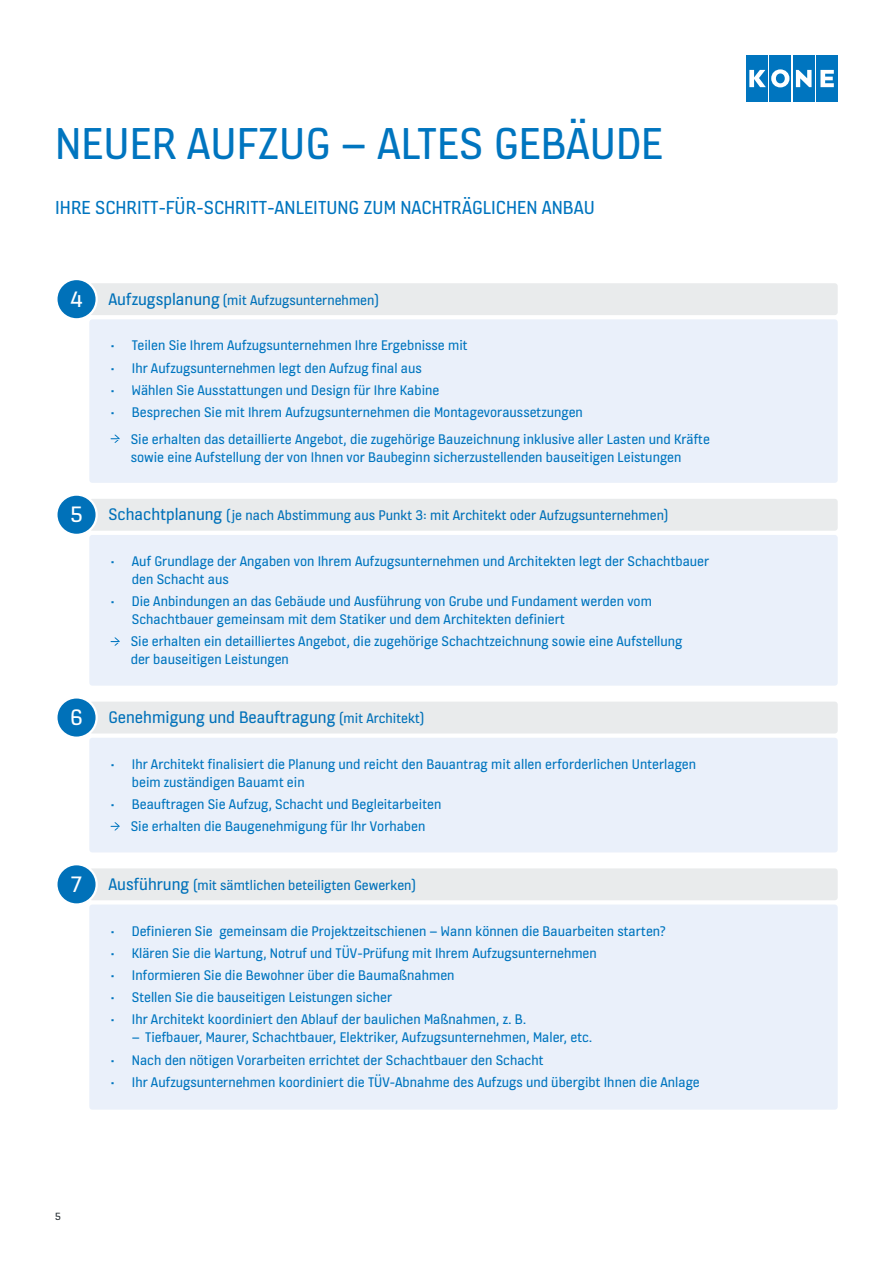
<style>
.page{position:relative;width:893px;height:1263px;background:#fff}
.page>*{position:absolute;margin:0;border:0;box-sizing:border-box;transform-origin:0 0}
.t1{font:48px "KONE Information";color:#0075bf}
.t2{font:20.25px "KONE Information";color:#0075bf}
.t3{font:18px "KONE Information";color:#0071b9}
.t4{font:15px/18px "KONE Information";color:#0075bf}
.t5{font:15px "KONE Information";color:#0071b9}
.t6{font:11.25px "KONE Information";color:#262e33}
.s1{font-size:24px;color:#fff}
.s2{font-size:18px}
.s3{font-size:15px}
</style>
<div class="page">
<div style="left:746px;top:55px;width:22px;height:47px;background:#0075bf"></div>
<div style="left:793px;top:55px;width:21px;height:47px;background:#0075bf"></div>
<svg style="left:796px;top:70px;width:15px;height:17px"></svg>
<div style="left:770px;top:55px;width:21px;height:47px;background:#0075bf"></div>
<svg style="left:749px;top:69px;width:40px;height:18px"></svg>
<div style="left:816px;top:55px;width:22px;height:47px;background:#0075bf"></div>
<svg style="left:820px;top:70px;width:14px;height:17px"></svg>
<div style="left:89px;top:535px;width:749px;height:151px;background:#eaf0fa;border-radius:3px"></div>
<svg style="left:111px;top:637px;width:9px;height:9px"></svg>
<div style="left:89px;top:499px;width:749px;height:32px;background:#e9ebec;border-radius:3px"></div>
<div style="left:56px;top:495px;width:41px;height:40px;background:#0071b9;border-radius:50%"></div>
<div style="left:55px;top:493px;width:43px;height:43px;border:2px solid #fff;border-radius:50%"></div>
<div style="left:89px;top:738px;width:749px;height:114px;background:#eaf0fa;border-radius:3px"></div>
<svg style="left:111px;top:822px;width:9px;height:8px"></svg>
<div style="left:89px;top:702px;width:749px;height:31px;background:#e9ebec;border-radius:3px"></div>
<div style="left:56px;top:697px;width:41px;height:41px;background:#0071b9;border-radius:50%"></div>
<div style="left:55px;top:696px;width:43px;height:43px;border:2px solid #fff;border-radius:50%"></div>
<div style="left:89px;top:868px;width:749px;height:32px;background:#e9ebec;border-radius:3px"></div>
<div style="left:56px;top:864px;width:41px;height:40px;background:#0071b9;border-radius:50%"></div>
<div style="left:55px;top:863px;width:43px;height:43px;border:2px solid #fff;border-radius:50%"></div>
<div style="left:89px;top:904px;width:749px;height:206px;background:#eaf0fa;border-radius:3px"></div>
<div style="left:89px;top:283px;width:749px;height:32px;background:#e9ebec;border-radius:3px"></div>
<div style="left:56px;top:279px;width:41px;height:40px;background:#0071b9;border-radius:50%"></div>
<div style="left:55px;top:278px;width:43px;height:42px;border:2px solid #fff;border-radius:50%"></div>
<div style="left:89px;top:319px;width:749px;height:164px;background:#eaf0fa;border-radius:3px"></div>
<svg style="left:111px;top:435px;width:9px;height:8px"></svg>
<h1 class="t1" style="left:55px;top:111px;width:609px">NEUER AUFZUG – ALTES GEBÄUDE</h1>
<h2 class="t2" style="left:55px;top:194px;width:541px">IHRE SCHRITT-FÜR-SCHRITT-ANLEITUNG ZUM NACHTRÄGLICHEN ANBAU</h2>
<p class="t5" style="left:70px;top:290px;width:310px"><span class="s1">4</span> <span class="s2">Aufzugsplanung</span> (mit Aufzugsunternehmen)</p>
<p class="t4" style="left:111px;top:336px;width:359px">• Teilen Sie Ihrem Aufzugsunternehmen Ihre Ergebnisse mit</p>
<p class="t4" style="left:111px;top:358px;width:313px">• Ihr Aufzugsunternehmen legt den Aufzug final aus</p>
<p class="t4" style="left:111px;top:380px;width:330px">• Wählen Sie Ausstattungen und Design für Ihre Kabine</p>
<p class="t4" style="left:131px;top:398px;width:581px;line-height:26.5px;text-indent:-20px">• Besprechen Sie mit Ihrem Aufzugsunternehmen die Montagevoraussetzungen<br>Sie erhalten das detaillierte Angebot, die zugehörige Bauzeichnung inklusive aller Lasten und Kräfte</p>
<p class="t4" style="left:131px;top:447px;width:552px">sowie eine Aufstellung der von Ihnen vor Baubeginn sicherzustellenden bauseitigen Leistungen</p>
<p class="t5" style="left:70px;top:506px;width:599px"><span class="s1">5</span> <span class="s2">Schachtplanung</span> (je nach Abstimmung aus Punkt 3: mit Architekt oder Aufzugsunternehmen)</p>
<p class="t4" style="left:132px;top:551px;width:579px;text-indent:-21px">• Auf Grundlage der Angaben von Ihrem Aufzugsunternehmen und Architekten legt der Schachtbauer den Schacht aus</p>
<p class="t4" style="left:132px;top:592px;width:522px;text-indent:-21px">• Die Anbindungen an das Gebäude und Ausführung von Grube und Fundament werden vom<br>Schachtbauer gemeinsam mit dem Statiker und dem Architekten definiert</p>
<p class="t4" style="left:131px;top:632px;width:553px">Sie erhalten ein detailliertes Angebot, die zugehörige Schachtzeichnung sowie eine Aufstellung der bauseitigen Leistungen</p>
<p class="t3" style="left:70px;top:705px;width:355px"><span class="s1">6</span> Genehmigung und Beauftragung <span class="s3">(mit Architekt)</span></p>
<p class="t4" style="left:132px;top:754px;width:566px;text-indent:-21px">• Ihr Architekt finalisiert die Planung und reicht den Bauantrag mit allen erforderlichen Unterlagen beim zuständigen Bauamt ein</p>
<p class="t4" style="left:111px;top:792px;width:332px;line-height:22.2px;text-align:center">• Beauftragen Sie Aufzug, Schacht und Begleitarbeiten<br>Sie erhalten die Baugenehmigung für Ihr Vorhaben</p>
<p class="t5" style="left:71px;top:875px;width:346px"><span class="s1">7</span> <span class="s2">Ausführung</span> (mit sämtlichen beteiligten Gewerken)</p>
<p class="t4" style="left:111px;top:921px;width:556px">• Definieren Sie gemeinsam die Projektzeitschienen – Wann können die Bauarbeiten starten?</p>
<p class="t4" style="left:111px;top:943px;width:488px">• Klären Sie die Wartung, Notruf und TÜV-Prüfung mit Ihrem Aufzugsunternehmen</p>
<p class="t4" style="left:111px;top:965px;width:346px">• Informieren Sie die Bewohner über die Baumaßnahmen</p>
<p class="t4" style="left:111px;top:988px;width:283px">• Stellen Sie die bauseitigen Leistungen sicher</p>
<p class="t4" style="left:111px;top:1010px;width:417px">• Ihr Architekt koordiniert den Ablauf der baulichen Maßnahmen, z. B.</p>
<p class="t4" style="left:132px;top:1028px;width:462px">– Tiefbauer, Maurer, Schachtbauer, Elektriker, Aufzugsunternehmen, Maler, etc.</p>
<p class="t4" style="left:111px;top:1050px;width:435px">• Nach den nötigen Vorarbeiten errichtet der Schachtbauer den Schacht</p>
<p class="t4" style="left:111px;top:1072px;width:591px">• Ihr Aufzugsunternehmen koordiniert die TÜV-Abnahme des Aufzugs und übergibt Ihnen die Anlage</p>
<p class="t6" style="left:55px;top:1209px;width:7px">5</p>
</div>
